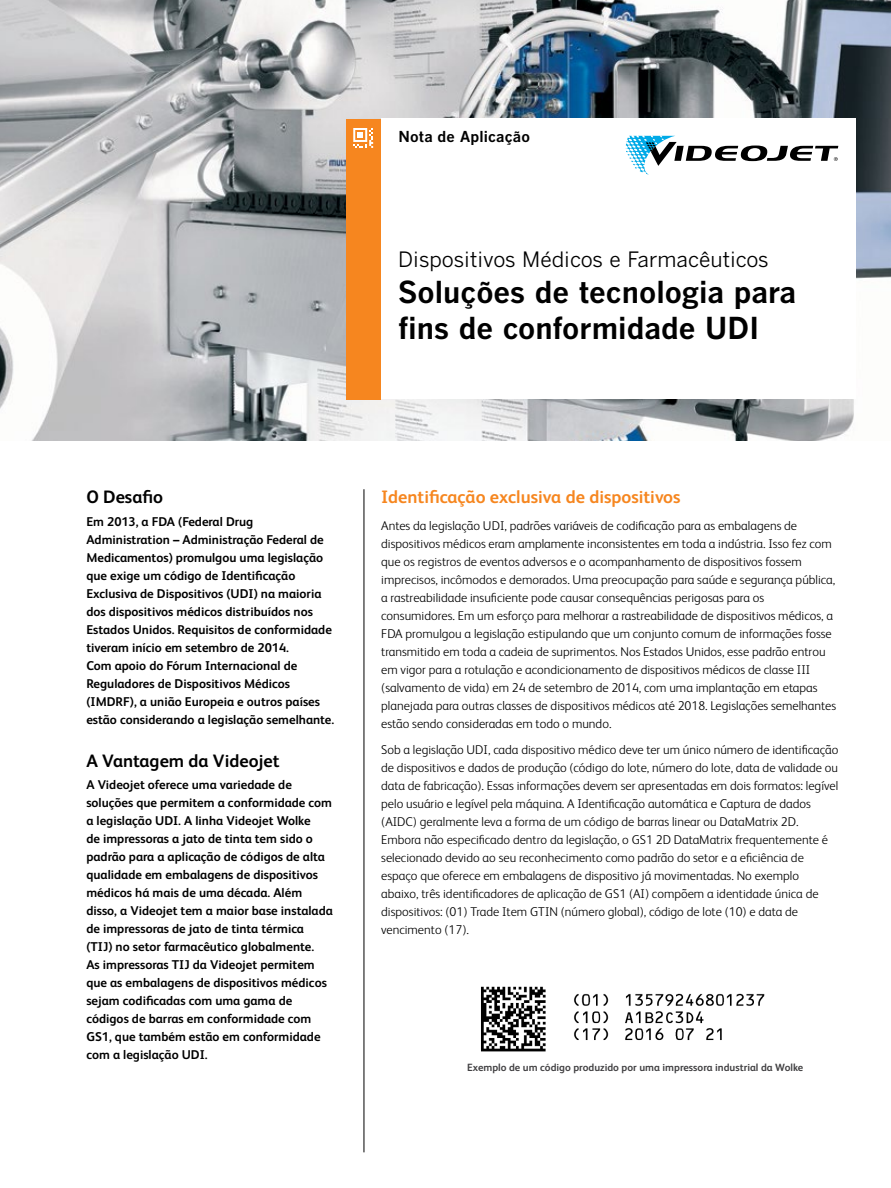
<style>
.page{position:relative;width:891px;height:1188px;background:#fff}
.page>*{position:absolute;margin:0;border:0;box-sizing:border-box;transform-origin:0 0}
.t1{font:30px/36px "Benton Got Bol";color:#000}
.t2{font:21px "Benton Got Reg";color:#000}
.t3{font:700 18px "FS Albert";color:#f6861f}
.t4{font:700 18px "FS Albert";color:#000}
.t5{font:15px "Benton Got Bol";letter-spacing:.005em;color:#000}
.t6{font:300 12.75px/18px "FS Albert";color:#000}
.t7{font:700 12.75px/18px "FS Albert";color:#000}
.t8{font:700 10.5px "FS Albert";color:#414042}
</style>
<div class="page">
<img style="left:0;top:0;width:891px;height:441px">
<div style="left:347px;top:119px;width:34px;height:281px;background:#f6861f"></div>
<svg style="left:353px;top:128px;width:20px;height:20px"></svg>
<div style="left:381px;top:119px;width:474px;height:280px;background:#fff"></div>
<svg style="left:626px;top:136px;width:212px;height:39px"></svg>
<hr style="left:364px;top:489px;width:1px;height:663px;background:#000">
<img style="left:481px;top:986px;width:284px;height:66px">
<p class="t5" style="left:399px;top:128px;width:133px">Nota de Aplicação</p>
<h2 class="t2" style="left:398px;top:246px;width:372px">Dispositivos Médicos e Farmacêuticos</h2>
<h1 class="t1" style="left:398px;top:273px;width:399px">Soluções de tecnologia para fins de conformidade UDI</h1>
<h3 class="t4" style="left:86px;top:487px;width:78px">O Desafio</h3>
<p class="t7" style="left:86px;top:512px;width:249px">Em 2013, a FDA (Federal Drug Administration – Administração Federal de Medicamentos) promulgou uma legislação que exige um código de Identificação Exclusiva de Dispositivos (UDI) na maioria dos dispositivos médicos distribuídos nos Estados Unidos. Requisitos de conformidade tiveram início em setembro de 2014.<br>Com apoio do Fórum Internacional de Reguladores de Dispositivos Médicos (IMDRF), a união Europeia e outros países estão considerando a legislação semelhante.</p>
<h3 class="t4" style="left:86px;top:750px;width:195px">A Vantagem da Videojet</h3>
<p class="t7" style="left:86px;top:775px;width:248px">A Videojet oferece uma variedade de soluções que permitem a conformidade com a legislação UDI. A linha Videojet Wolke<br>de impressoras a jato de tinta tem sido o padrão para a aplicação de códigos de alta qualidade em embalagens de dispositivos médicos há mais de uma década. Além disso, a Videojet tem a maior base instalada de impressoras de jato de tinta térmica (TIJ) no setor farmacêutico globalmente.<br>As impressoras TIJ da Videojet permitem que as embalagens de dispositivos médicos sejam codificadas com uma gama de códigos de barras em conformidade com GS1, que também estão em conformidade com a legislação UDI.</p>
<h3 class="t3" style="left:381px;top:487px;width:301px">Identificação exclusiva de dispositivos</h3>
<p class="t6" style="left:381px;top:516px;width:457px">Antes da legislação UDI, padrões variáveis de codificação para as embalagens de dispositivos médicos eram amplamente inconsistentes em toda a indústria. Isso fez com que os registros de eventos adversos e o acompanhamento de dispositivos fossem imprecisos, incômodos e demorados. Uma preocupação para saúde e segurança pública, a rastreabilidade insuficiente pode causar consequências perigosas para os consumidores. Em um esforço para melhorar a rastreabilidade de dispositivos médicos, a FDA promulgou a legislação estipulando que um conjunto comum de informações fosse transmitido em toda a cadeia de suprimentos. Nos Estados Unidos, esse padrão entrou em vigor para a rotulação e acondicionamento de dispositivos médicos de classe III (salvamento de vida) em 24 de setembro de 2014, com uma implantação em etapas planejada para outras classes de dispositivos médicos até 2018. Legislações semelhantes estão sendo consideradas em todo o mundo.</p>
<p class="t6" style="left:381px;top:741px;width:459px">Sob a legislação UDI, cada dispositivo médico deve ter um único número de identificação de dispositivos e dados de produção (código do lote, número do lote, data de validade ou data de fabricação). Essas informações devem ser apresentadas em dois formatos: legível pelo usuário e legível pela máquina. A Identificação automática e Captura de dados (AIDC) geralmente leva a forma de um código de barras linear ou DataMatrix 2D.<br>Embora não especificado dentro da legislação, o GS1 2D DataMatrix frequentemente é selecionado devido ao seu reconhecimento como padrão do setor e a eficiência de espaço que oferece em embalagens de dispositivo já movimentadas. No exemplo abaixo, três identificadores de aplicação de GS1 (AI) compõem a identidade única de dispositivos: (01) Trade Item GTIN (número global), código de lote (10) e data de vencimento (17).</p>
<p class="t8" style="left:467px;top:1061px;width:338px">Exemplo de um código produzido por uma impressora industrial da Wolke</p>
</div>
